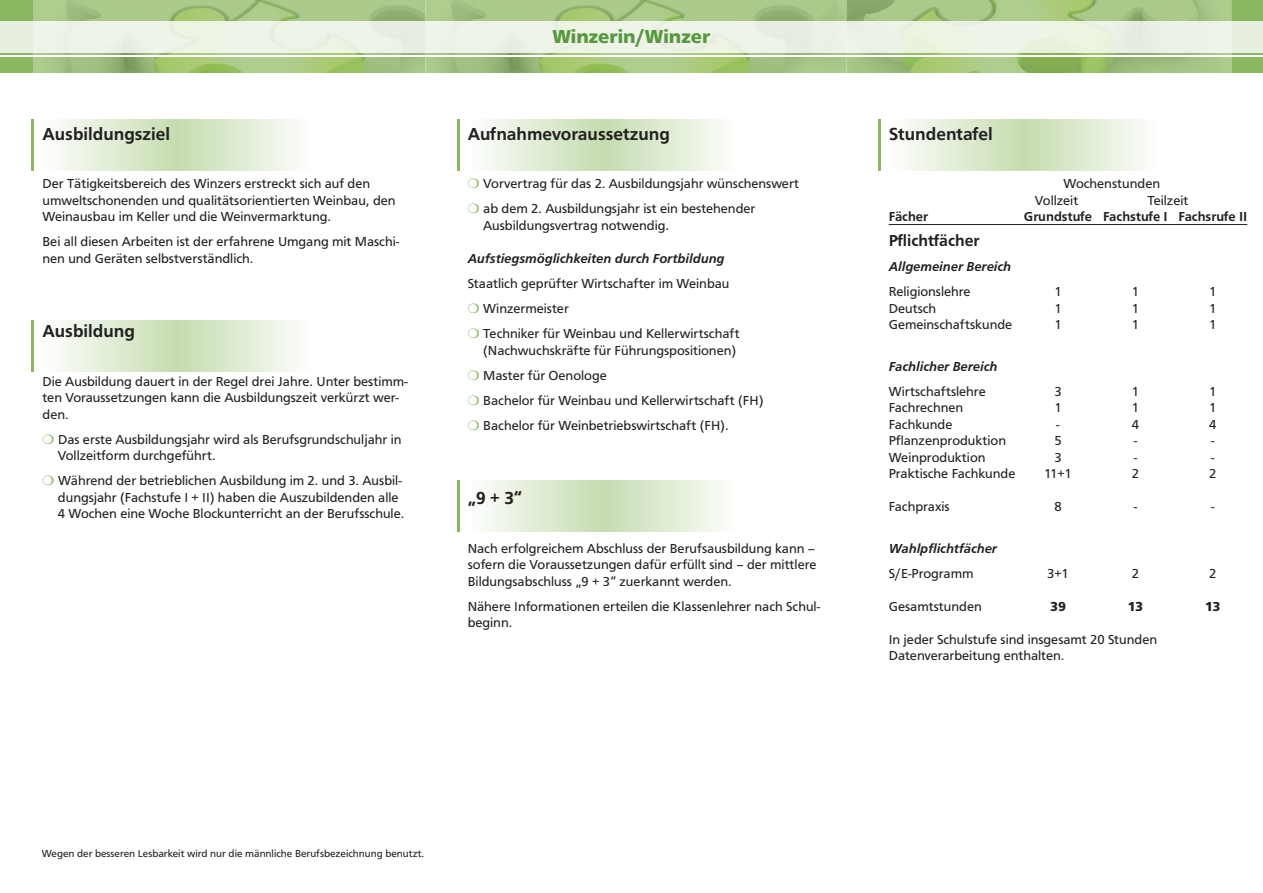
<style>
.page{position:relative;width:1263px;height:893px;background:#fff}
.page>*{position:absolute;margin:0;border:0;box-sizing:border-box;transform-origin:0 0}
.t1{font:700 19.5px "Frutus T";color:#57983f}
.t2{font:500 18px "Frutus T";color:#212120}
.t3{font:500 16.5px "Frutus T";color:#212120}
.t4{font:13.5px/16.5px "Frutus T";color:#212120}
.t5{font:italic 500 13.5px "Frutus T";color:#212120}
.t6{font:500 13.5px "Frutus T";color:#212120}
.t7{font:700 13.5px "Frutus T";color:#212120}
.t8{font:10.5px "Frutus T";color:#212120}
.s1{color:#8bb85f}
</style>
<div class="page">
<hr style="left:32px;top:119px;width:2px;height:51px;background:#8bb85f">
<svg style="left:60px;top:119px;width:236px;height:51px"></svg>
<div style="left:0;top:0;width:1263px;height:72px;background:#8bb85f"></div>
<img style="left:34px;top:0;width:1197px;height:72px">
<div style="left:0;top:21px;width:1263px;height:32px;background:#edf4e6"></div>
<hr style="left:0;top:55px;width:1263px;height:2px;background:#fff">
<hr style="left:32px;top:320px;width:2px;height:51px;background:#8bb85f">
<svg style="left:60px;top:320px;width:236px;height:51px"></svg>
<hr style="left:457px;top:119px;width:2px;height:51px;background:#8bb85f">
<svg style="left:485px;top:119px;width:237px;height:51px"></svg>
<hr style="left:457px;top:480px;width:2px;height:51px;background:#8bb85f">
<svg style="left:485px;top:480px;width:237px;height:51px"></svg>
<hr style="left:878px;top:119px;width:2px;height:51px;background:#8bb85f">
<svg style="left:906px;top:119px;width:237px;height:51px"></svg>
<hr style="left:889px;top:224px;width:358px;height:1px;background:#212120">
<h2 class="t2" style="left:43px;top:123px;width:129px">Ausbildungsziel</h2>
<p class="t4" style="left:43px;top:175px;width:355px">Der Tätigkeitsbereich des Winzers erstreckt sich auf den umweltschonenden und qualitätsorientierten Weinbau, den<br>Weinausbau im Keller und die Weinvermarktung.</p>
<p class="t4" style="left:43px;top:233px;width:358px">Bei all diesen Arbeiten ist der erfahrene Umgang mit Maschi&shy;nen und Geräten selbstverständlich.</p>
<h2 class="t2" style="left:43px;top:320px;width:94px">Ausbildung</h2>
<p class="t4" style="left:43px;top:373px;width:367px">Die Ausbildung dauert in der Regel drei Jahre. Unter bestimm&shy;ten Voraussetzungen kann die Ausbildungszeit verkürzt wer&shy;den.</p>
<p class="t4" style="left:58px;top:431px;width:345px;text-indent:-15px"><span class="s1">❍</span> Das erste Ausbildungsjahr wird als Berufsgrundschuljahr in<br>Vollzeitform durchgeführt.</p>
<p class="t4" style="left:58px;top:472px;width:348px;text-indent:-15px"><span class="s1">❍</span> Während der betrieblichen Ausbildung im 2. und 3. Ausbil&shy;dungsjahr (Fachstufe I + II) haben die Auszubildenden alle<br>4 Wochen eine Woche Blockunterricht an der Berufsschule.</p>
<h1 class="t1" style="left:552px;top:25px;width:160px">Winzerin/Winzer</h1>
<h2 class="t2" style="left:468px;top:123px;width:203px">Aufnahmevoraussetzung</h2>
<p class="t4" style="left:468px;top:171px;width:333px;line-height:25px"><span class="s1">❍</span> Vorvertrag für das 2. Ausbildungsjahr wünschenswert <span class="s1">❍</span> ab dem 2. Ausbildungsjahr ist ein bestehender</p>
<p class="t4" style="left:483px;top:217px;width:187px">Ausbildungsvertrag notwendig.</p>
<p class="t5" style="left:468px;top:251px;width:258px">Aufstiegsmöglichkeiten durch Fortbildung</p>
<p class="t4" style="left:468px;top:271px;width:273px;line-height:25px">Staatlich geprüfter Wirtschafter im Weinbau <span class="s1">❍</span> Winzermeister<br><span class="s1">❍</span> Techniker für Weinbau und Kellerwirtschaft</p>
<p class="t4" style="left:468px;top:338px;width:297px;line-height:25px;text-indent:15px">(Nachwuchskräfte für Führungspositionen)<br><span class="s1">❍</span> Master für Oenologe<br><span class="s1">❍</span> Bachelor für Weinbau und Kellerwirtschaft (FH) <span class="s1">❍</span> Bachelor für Weinbetriebswirtschaft (FH).</p>
<h2 class="t2" style="left:468px;top:487px;width:56px">„9 + 3“</h2>
<p class="t4" style="left:468px;top:540px;width:350px;text-align:justify">Nach erfolgreichem Abschluss der Berufsausbildung kann – sofern die Voraussetzungen dafür erfüllt sind – der mittlere Bildungsabschluss „9 + 3“ zuerkannt werden.</p>
<p class="t4" style="left:468px;top:598px;width:354px">Nähere Informationen erteilen die Klassenlehrer nach Schul&shy;beginn.</p>
<h2 class="t2" style="left:889px;top:123px;width:105px">Stundentafel</h2>
<p class="t4" style="left:1035px;top:175px;width:127px;text-indent:29px">Wochenstunden<br>Vollzeit</p>
<p class="t4" style="left:1147px;top:192px;width:43px">Teilzeit</p>
<p class="t6" style="left:889px;top:209px;width:41px">Fächer</p>
<p class="t6" style="left:1024px;top:209px;width:225px">Grundstufe Fachstufe I Fachsrufe II</p>
<p class="t3" style="left:889px;top:231px;width:93px">Pflichtfächer</p>
<p class="t5" style="left:889px;top:259px;width:124px">Allgemeiner Bereich</p>
<p class="t4" style="left:889px;top:283px;width:83px">Religionslehre</p>
<p class="t4" style="left:1054px;top:283px;width:9px">1</p>
<p class="t4" style="left:1132px;top:283px;width:9px">1</p>
<p class="t4" style="left:1209px;top:283px;width:9px">1</p>
<p class="t4" style="left:889px;top:300px;width:49px">Deutsch</p>
<p class="t4" style="left:1054px;top:300px;width:9px">1</p>
<p class="t4" style="left:1132px;top:300px;width:9px">1</p>
<p class="t4" style="left:1209px;top:300px;width:9px">1</p>
<p class="t4" style="left:889px;top:316px;width:125px">Gemeinschaftskunde</p>
<p class="t4" style="left:1054px;top:316px;width:9px">1</p>
<p class="t4" style="left:1132px;top:316px;width:9px">1</p>
<p class="t4" style="left:1209px;top:316px;width:9px">1</p>
<p class="t5" style="left:889px;top:358px;width:110px">Fachlicher Bereich</p>
<p class="t4" style="left:889px;top:383px;width:98px">Wirtschaftslehre</p>
<p class="t4" style="left:1054px;top:383px;width:9px">3</p>
<p class="t4" style="left:1132px;top:383px;width:9px">1</p>
<p class="t4" style="left:1209px;top:383px;width:9px">1</p>
<p class="t4" style="left:889px;top:399px;width:76px">Fachrechnen</p>
<p class="t4" style="left:1054px;top:399px;width:9px">1</p>
<p class="t4" style="left:1132px;top:399px;width:9px">1</p>
<p class="t4" style="left:1209px;top:399px;width:9px">1</p>
<p class="t4" style="left:889px;top:416px;width:65px">Fachkunde</p>
<p class="t4" style="left:1056px;top:416px;width:5px">-</p>
<p class="t4" style="left:1132px;top:416px;width:9px">4</p>
<p class="t4" style="left:1209px;top:416px;width:9px">4</p>
<p class="t4" style="left:889px;top:432px;width:119px">Pflanzenproduktion</p>
<p class="t4" style="left:1054px;top:432px;width:9px">5</p>
<p class="t4" style="left:1134px;top:432px;width:5px">-</p>
<p class="t4" style="left:1211px;top:432px;width:5px">-</p>
<p class="t4" style="left:889px;top:449px;width:98px">Weinproduktion</p>
<p class="t4" style="left:1054px;top:449px;width:9px">3</p>
<p class="t4" style="left:1134px;top:449px;width:5px">-</p>
<p class="t4" style="left:1211px;top:449px;width:5px">-</p>
<p class="t4" style="left:889px;top:465px;width:128px">Praktische Fachkunde</p>
<p class="t4" style="left:1044px;top:465px;width:29px">11+1</p>
<p class="t4" style="left:1132px;top:465px;width:9px">2</p>
<p class="t4" style="left:1209px;top:465px;width:9px">2</p>
<p class="t4" style="left:889px;top:498px;width:62px">Fachpraxis</p>
<p class="t4" style="left:1054px;top:498px;width:9px">8</p>
<p class="t4" style="left:1134px;top:498px;width:5px">-</p>
<p class="t4" style="left:1211px;top:498px;width:5px">-</p>
<p class="t5" style="left:889px;top:540px;width:110px">Wahlpflichtfächer</p>
<p class="t4" style="left:889px;top:565px;width:86px">S/E-Programm</p>
<p class="t4" style="left:1047px;top:565px;width:23px">3+1</p>
<p class="t4" style="left:1132px;top:565px;width:9px">2</p>
<p class="t4" style="left:1209px;top:565px;width:9px">2</p>
<p class="t4" style="left:889px;top:598px;width:95px">Gesamtstunden</p>
<p class="t7" style="left:1050px;top:598px;width:17px">39</p>
<p class="t7" style="left:1128px;top:598px;width:17px">13</p>
<p class="t7" style="left:1205px;top:598px;width:17px">13</p>
<p class="t4" style="left:889px;top:631px;width:270px">In jeder Schulstufe sind insgesamt 20 Stunden<br>Datenverarbeitung enthalten.</p>
<p class="t8" style="left:42px;top:848px;width:384px">Wegen der besseren Lesbarkeit wird nur die männliche Berufsbezeichnung benutzt.</p>
</div>
